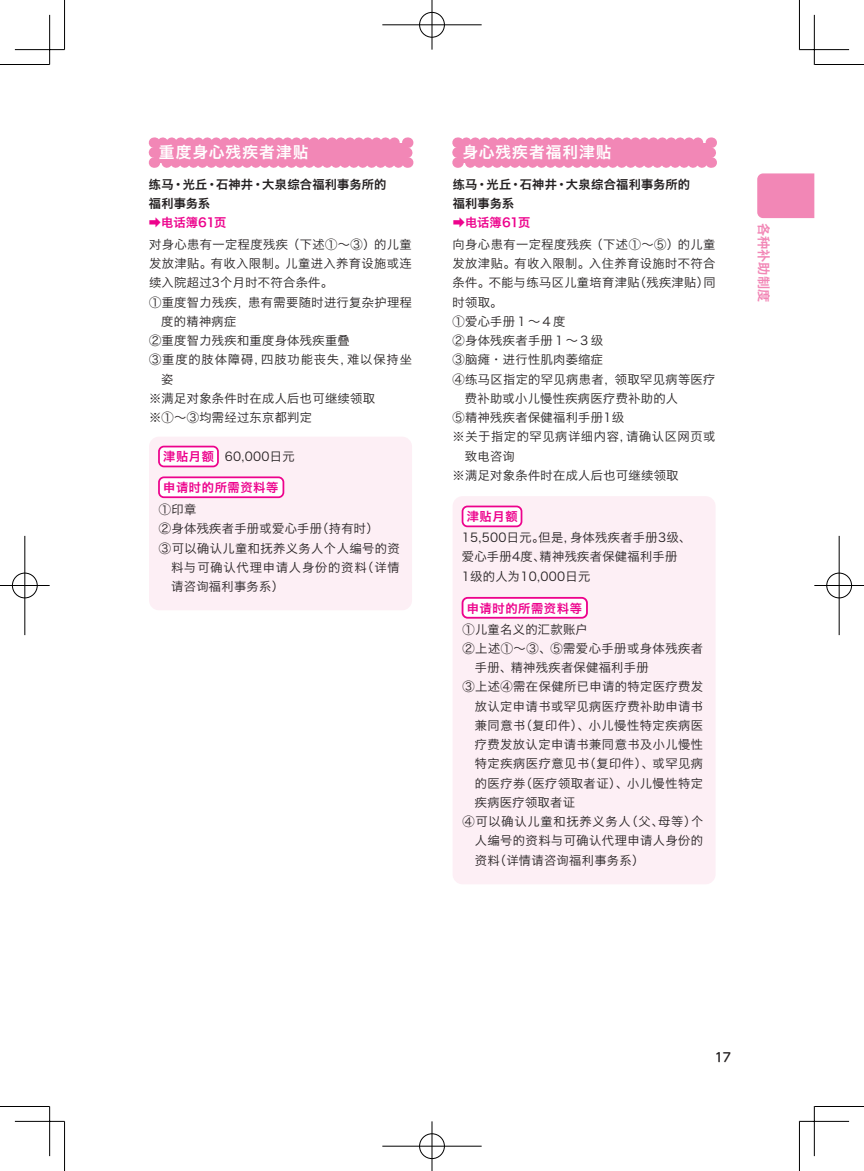
<style>
.page{position:relative;width:864px;height:1171px;background:#fff}
.page>*{position:absolute;margin:0;border:0;box-sizing:border-box;transform-origin:0 0}
.t1{font:15.75px "Hiragino Sans GB W6";letter-spacing:.055em;color:#fff}
.t2{font:13.12px "Hiragino Sans GB W6";color:#f287b6}
.t3{font:500 12.42px "UD Shin M Go Pro";color:#231f20}
.t4{font:12.25px/19.2px "Hiragino Sans GB W3";letter-spacing:.03em;color:#231f20}
.t5{font:12.25px/19.2px "Hiragino Sans GB W6";letter-spacing:.01em;color:#231f20}
.t6{font:12.25px "Hiragino Sans GB W6";letter-spacing:.05em;color:#ed028c}
.t7{font:12.25px "Hiragino Sans GB W3";letter-spacing:.07em;color:#231f20}
.t8{font:12.25px "Hiragino Sans GB W3";letter-spacing:.06em;color:#231f20}
.t9{font:12.25px "Hiragino Sans GB W3";letter-spacing:.065em;color:#231f20}
.s1{font-family:"UD Shin M Go Pro";color:#ed028c}
.s2{color:#ed028c}
.s3{font-family:"Hiragino Sans GB W6";color:#ed028c}
</style>
<div class="page">
<div style="left:757px;top:173px;width:57px;height:45px;background:#f287b6"></div>
<div style="left:452px;top:496px;width:263px;height:388px;background:#fdeff5;border-radius:10px"></div>
<div style="left:462px;top:506px;width:59px;height:20px;background:#fff;border-radius:5px"></div>
<div style="left:461px;top:505px;width:61px;height:22px;border:2px solid #ed028c;border-radius:5px"></div>
<svg style="left:452px;top:137px;width:263px;height:31px;background:#f290bb"></svg>
<div style="left:462px;top:598px;width:124px;height:20px;background:#fff;border-radius:5px"></div>
<div style="left:461px;top:597px;width:126px;height:22px;border:2px solid #ed028c;border-radius:5px"></div>
<svg style="left:149px;top:137px;width:263px;height:31px;background:#f290bb"></svg>
<div style="left:149px;top:437px;width:263px;height:173px;background:#fdeff5;border-radius:10px"></div>
<div style="left:159px;top:446px;width:59px;height:20px;background:#fff;border-radius:5px"></div>
<div style="left:158px;top:446px;width:61px;height:21px;border:2px solid #ed028c;border-radius:5px"></div>
<div style="left:159px;top:477px;width:124px;height:20px;background:#fff;border-radius:5px"></div>
<div style="left:158px;top:476px;width:126px;height:22px;border:2px solid #ed028c;border-radius:5px"></div>
<hr style="left:0;top:64px;width:50px;height:1px;background:#000">
<hr style="left:814px;top:64px;width:49px;height:1px;background:#000">
<hr style="left:0;top:1106px;width:50px;height:1px;background:#000">
<hr style="left:814px;top:1106px;width:49px;height:1px;background:#000">
<hr style="left:64px;top:0;width:1px;height:50px;background:#000">
<hr style="left:64px;top:1121px;width:1px;height:50px;background:#000">
<hr style="left:798px;top:0;width:1px;height:50px;background:#000">
<hr style="left:798px;top:1121px;width:1px;height:50px;background:#000">
<hr style="left:15px;top:49px;width:49px;height:1px;background:#000">
<hr style="left:799px;top:49px;width:49px;height:1px;background:#000">
<hr style="left:15px;top:1121px;width:49px;height:1px;background:#000">
<hr style="left:799px;top:1121px;width:49px;height:1px;background:#000">
<hr style="left:49px;top:15px;width:1px;height:49px;background:#000">
<hr style="left:49px;top:1106px;width:1px;height:50px;background:#000">
<hr style="left:813px;top:15px;width:1px;height:49px;background:#000">
<hr style="left:813px;top:1106px;width:1px;height:50px;background:#000">
<div style="left:418px;top:11px;width:27px;height:27px;border:2px solid #fff;border-radius:50%"></div>
<hr style="left:382px;top:24px;width:99px;height:2px;background:#fff">
<hr style="left:430px;top:0;width:3px;height:50px;background:#fff">
<div style="left:419px;top:12px;width:25px;height:25px;border:1px solid #000;border-radius:50%"></div>
<hr style="left:382px;top:25px;width:99px;height:1px;background:#000">
<hr style="left:431px;top:0;width:1px;height:50px;background:#000">
<div style="left:418px;top:1132px;width:27px;height:28px;border:2px solid #fff;border-radius:50%"></div>
<hr style="left:382px;top:1145px;width:99px;height:2px;background:#fff">
<hr style="left:430px;top:1121px;width:3px;height:50px;background:#fff">
<div style="left:419px;top:1133px;width:25px;height:26px;border:1px solid #000;border-radius:50%"></div>
<hr style="left:382px;top:1146px;width:99px;height:1px;background:#000">
<hr style="left:431px;top:1121px;width:1px;height:50px;background:#000">
<div style="left:11px;top:572px;width:27px;height:27px;border:2px solid #fff;border-radius:50%"></div>
<hr style="left:0;top:584px;width:50px;height:3px;background:#fff">
<hr style="left:24px;top:536px;width:2px;height:99px;background:#fff">
<div style="left:12px;top:573px;width:25px;height:25px;border:1px solid #000;border-radius:50%"></div>
<hr style="left:0;top:585px;width:50px;height:1px;background:#000">
<hr style="left:25px;top:536px;width:1px;height:99px;background:#000">
<div style="left:825px;top:572px;width:27px;height:27px;border:2px solid #fff;border-radius:50%"></div>
<hr style="left:814px;top:584px;width:49px;height:3px;background:#fff">
<hr style="left:837px;top:536px;width:3px;height:99px;background:#fff">
<div style="left:826px;top:573px;width:25px;height:25px;border:1px solid #000;border-radius:50%"></div>
<hr style="left:814px;top:585px;width:49px;height:1px;background:#000">
<hr style="left:838px;top:536px;width:1px;height:99px;background:#000">
<p class="t1" style="left:159px;top:142px;width:151px">重度身心残疾者津贴</p>
<p class="t5" style="left:149px;top:174px;width:239px">练马·光丘·石神井·大泉综合福利事务所的福利事务系<br><span class="s1">➡</span><span class="s2">电话簿61页</span></p>
<p class="t4" style="left:149px;top:234px;width:264px">对身心患有一定程度残疾 （下述①～③）的儿童</p>
<p class="t4" style="left:149px;top:254px;width:264px">发放津贴。有收入限制。儿童进入养育设施或连</p>
<p class="t4" style="left:149px;top:273px;width:185px">续入院超过3个月时不符合条件。</p>
<p class="t4" style="left:149px;top:292px;width:264px">①重度智力残疾，患有需要随时进行复杂护理程</p>
<p class="t4" style="left:161px;top:311px;width:77px">度的精神病症</p>
<p class="t4" style="left:149px;top:331px;width:202px">②重度智力残疾和重度身体残疾重叠</p>
<p class="t7" style="left:149px;top:352px;width:264px">③重度的肢体障碍，四肢功能丧失，难以保持坐</p>
<p class="t4" style="left:161px;top:369px;width:14px">姿</p>
<p class="t4" style="left:149px;top:388px;width:227px">※满足对象条件时在成人后也可继续领取</p>
<p class="t4" style="left:149px;top:408px;width:164px">※①～③均需经过东京都判定</p>
<p class="t4" style="left:163px;top:447px;width:133px"><span class="s3">津贴月额</span> 60,000日元</p>
<p class="t6" style="left:163px;top:479px;width:117px">申请时的所需资料等</p>
<p class="t4" style="left:159px;top:500px;width:39px">①印章</p>
<p class="t4" style="left:159px;top:519px;width:221px">②身体残疾者手册或爱心手册（持有时）</p>
<p class="t4" style="left:159px;top:538px;width:242px">③可以确认儿童和抚养义务人个人编号的资</p>
<p class="t9" style="left:171px;top:560px;width:230px">料与可确认代理申请人身份的资料（详情</p>
<p class="t4" style="left:171px;top:577px;width:114px">请咨询福利事务系）</p>
<p class="t1" style="left:462px;top:142px;width:150px">身心残疾者福利津贴</p>
<p class="t5" style="left:452px;top:174px;width:239px">练马·光丘·石神井·大泉综合福利事务所的福利事务系<br><span class="s1">➡</span><span class="s2">电话簿61页</span></p>
<p class="t4" style="left:452px;top:234px;width:264px">向身心患有一定程度残疾 （下述①～⑤）的儿童</p>
<p class="t4" style="left:452px;top:254px;width:264px">发放津贴。有收入限制。入住养育设施时不符合</p>
<p class="t4" style="left:452px;top:273px;width:264px">条件。不能与练马区儿童培育津贴（残疾津贴）同</p>
<p class="t4" style="left:452px;top:292px;width:51px">时领取。</p>
<p class="t4" style="left:452px;top:311px;width:114px">①爱心手册１～４度</p>
<p class="t4" style="left:452px;top:331px;width:152px">②身体残疾者手册１～３级</p>
<p class="t4" style="left:452px;top:350px;width:152px">③脑瘫·进行性肌肉萎缩症</p>
<p class="t4" style="left:452px;top:369px;width:264px">④练马区指定的罕见病患者，领取罕见病等医疗</p>
<p class="t4" style="left:464px;top:388px;width:215px">费补助或小儿慢性疾病医疗费补助的人</p>
<p class="t4" style="left:452px;top:408px;width:173px">⑤精神残疾者保健福利手册1级</p>
<p class="t4" style="left:452px;top:427px;width:264px">※关于指定的罕见病详细内容，请确认区网页或</p>
<p class="t4" style="left:464px;top:446px;width:51px">致电咨询</p>
<p class="t4" style="left:452px;top:465px;width:227px">※满足对象条件时在成人后也可继续领取</p>
<p class="t6" style="left:466px;top:508px;width:52px">津贴月额</p>
<p class="t4" style="left:461px;top:527px;width:231px">15,500日元。但是，身体残疾者手册3级、爱心手册4度、精神残疾者保健福利手册<br>1级的人为10,000日元</p>
<p class="t6" style="left:466px;top:600px;width:117px">申请时的所需资料等</p>
<p class="t4" style="left:462px;top:619px;width:127px">①儿童名义的汇款账户</p>
<p class="t4" style="left:462px;top:638px;width:242px">②上述①～③、⑤需爱心手册或身体残疾者</p>
<p class="t4" style="left:474px;top:657px;width:175px">手册、精神残疾者保健福利手册</p>
<p class="t4" style="left:462px;top:677px;width:242px">③上述④需在保健所已申请的特定医疗费发</p>
<p class="t4" style="left:474px;top:696px;width:230px">放认定申请书或罕见病医疗费补助申请书</p>
<p class="t4" style="left:474px;top:715px;width:230px">兼同意书（复印件）、小儿慢性特定疾病医</p>
<p class="t4" style="left:474px;top:734px;width:230px">疗费发放认定申请书兼同意书及小儿慢性</p>
<p class="t4" style="left:474px;top:754px;width:230px">特定疾病医疗意见书（复印件）、或罕见病</p>
<p class="t4" style="left:474px;top:773px;width:230px">的医疗券（医疗领取者证）、小儿慢性特定</p>
<p class="t4" style="left:474px;top:792px;width:102px">疾病医疗领取者证</p>
<p class="t8" style="left:462px;top:814px;width:242px">④可以确认儿童和抚养义务人（父、母等）个</p>
<p class="t4" style="left:474px;top:831px;width:230px">人编号的资料与可确认代理申请人身份的</p>
<p class="t4" style="left:474px;top:850px;width:171px">资料（详情请咨询福利事务系）</p>
<p class="t2" style="left:772px;top:223px;width:80px;rotate:90deg">各种补助制度</p>
<p class="t3" style="left:714px;top:1047px;width:18px">17</p>
</div>
